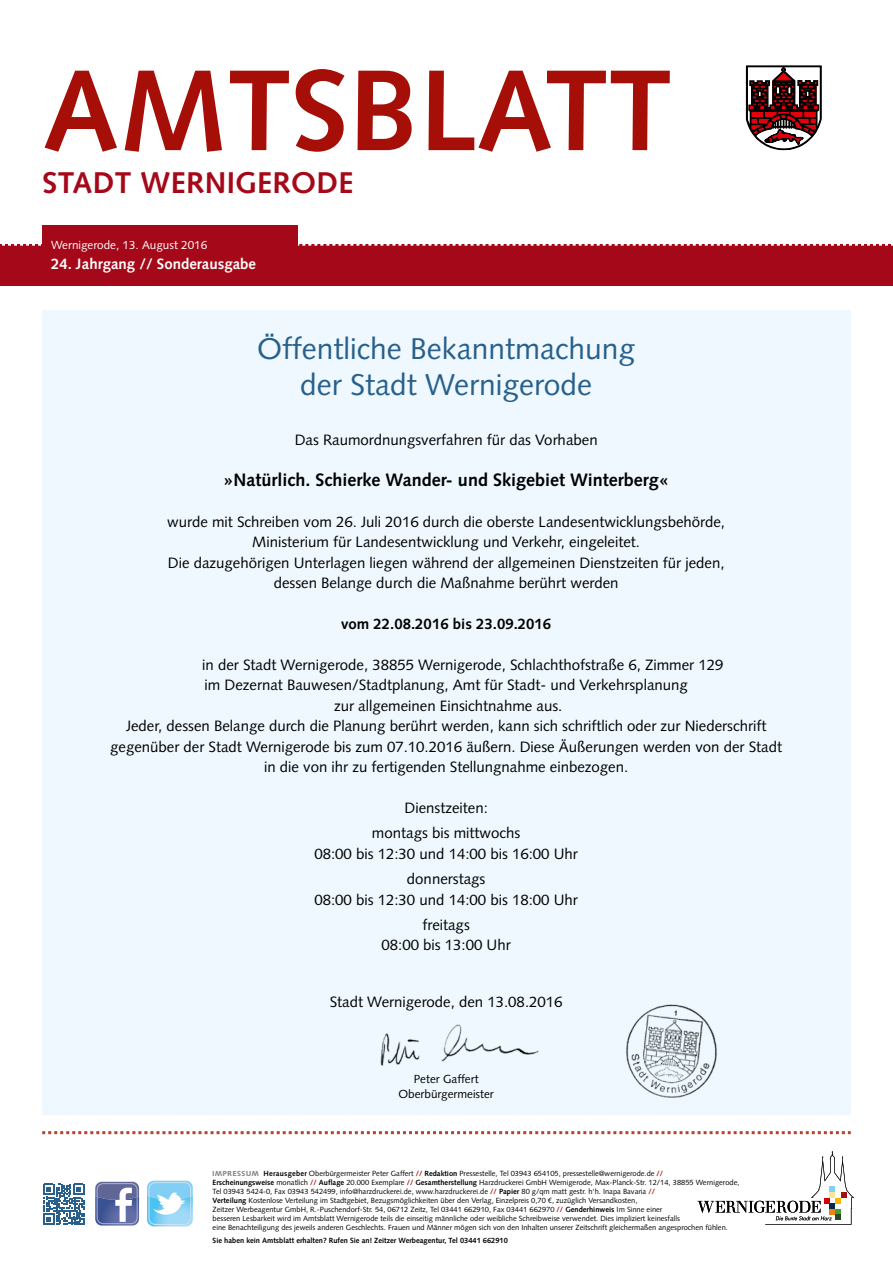
<style>
.page{position:relative;width:893px;height:1263px;background:#fff}
.page>*{position:absolute;margin:0;border:0;box-sizing:border-box;transform-origin:0 0}
.t1{font:700 114.9px "Syntax LT Std";color:#a50f08}
.t2{font:30px/36px "Syntax LT Std";color:#28608b;text-align:center}
.t3{font:700 30px "Syntax LT Std";letter-spacing:.01em;color:#a50819}
.t4{font:700 18px "Syntax LT Std";color:#000}
.t5{font:15px/20.4px "Syntax LT Std";color:#000;text-align:center}
.t6{font:700 15px "Syntax LT Std";color:#fff}
.t7{font:700 15px "Syntax LT Std";color:#000}
.t8{font:11.7px/15.3px "Syntax LT Std";color:#000;text-align:center}
.t9{font:11.7px "Syntax LT Std";color:#fff}
.t10{font:7.5px/9px "Syntax LT Std";color:#000}
.t11{font:700 7.5px "Syntax LT Std";color:#000}
.s1{font-family:"Saxony";font-weight:600;color:#868786}
.s2{font-weight:700}
.s3{font-weight:700;color:#a50f08}
</style>
<div class="page">
<div style="left:42px;top:310px;width:809px;height:805px;background:#eef8fe"></div>
<svg style="left:95px;top:1182px;width:44px;height:43px;background:#7a84b0"></svg>
<svg style="left:147px;top:1181px;width:46px;height:45px"></svg>
<svg style="left:43px;top:1183px;width:41px;height:42px"></svg>
<svg style="left:745px;top:65px;width:77px;height:86px"></svg>
<svg style="left:697px;top:1151px;width:157px;height:74px"></svg>
<div style="left:0;top:244px;width:893px;height:42px;background:#a50819"></div>
<svg style="left:2px;top:243px;width:891px;height:3px"></svg>
<div style="left:43px;top:225px;width:255px;height:52px;background:#a50819"></div>
<svg style="left:42px;top:1131px;width:809px;height:3px"></svg>
<img style="left:626px;top:1004px;width:91px;height:94px">
<img style="left:380px;top:1024px;width:159px;height:42px">
<h1 class="t1" style="left:43px;top:45px;width:631px">AMTSBLATT</h1>
<h2 class="t3" style="left:43px;top:165px;width:312px">STADT WERNIGERODE</h2>
<h3 class="t9" style="left:51px;top:238px;width:158px">Wernigerode, 13. August 2016</h3>
<h3 class="t6" style="left:51px;top:255px;width:207px">24. Jahrgang // Sonderausgabe</h3>
<h2 class="t2" style="left:257px;top:330px;width:379px">Öffentliche Bekanntmachung der Stadt Wernigerode</h2>
<h3 class="t5" style="left:295px;top:430px;width:304px">Das Raumordnungsverfahren für das Vorhaben</h3>
<h3 class="t4" style="left:224px;top:470px;width:447px">»Natürlich. Schierke Wander- und Skigebiet Winterberg«</h3>
<p class="t5" style="left:167px;top:512px;width:559px">wurde mit Schreiben vom 26. Juli 2016 durch die oberste Landesentwicklungsbehörde, Ministerium für Landesentwicklung und Verkehr, eingeleitet.<br>Die dazugehörigen Unterlagen liegen während der allgemeinen Dienstzeiten für jeden, dessen Belange durch die Maßnahme berührt werden</p>
<h3 class="t7" style="left:341px;top:615px;width:212px">vom 22.08.2016 bis 23.09.2016</h3>
<h3 class="t5" style="left:202px;top:654px;width:523px">in der Stadt Wernigerode, 38855 Wernigerode, Schlachthofstraße 6, Zimmer 129</h3>
<h3 class="t5" style="left:204px;top:675px;width:485px">im Dezernat Bauwesen/Stadtplanung, Amt für Stadt- und Verkehrsplanung</h3>
<h3 class="t5" style="left:334px;top:695px;width:230px">zur allgemeinen Einsichtnahme aus.</h3>
<h3 class="t5" style="left:126px;top:716px;width:642px">Jeder, dessen Belange durch die Planung berührt werden, kann sich schriftlich oder zur Niederschrift</h3>
<h3 class="t5" style="left:110px;top:736px;width:673px">gegenüber der Stadt Wernigerode bis zum 07.10.2016 äußern. Diese Äußerungen werden von der Stadt</h3>
<h3 class="t5" style="left:264px;top:756px;width:366px">in die von ihr zu fertigenden Stellungnahme einbezogen.</h3>
<h3 class="t5" style="left:372px;top:795px;width:150px;line-height:25.5px">Dienstzeiten:<br>montags bis mittwochs</h3>
<h3 class="t5" style="left:314px;top:841px;width:265px;line-height:25.5px">08:00 bis 12:30 und 14:00 bis 16:00 Uhr donnerstags</h3>
<h3 class="t5" style="left:314px;top:887px;width:265px;line-height:25.5px">08:00 bis 12:30 und 14:00 bis 18:00 Uhr freitags</h3>
<h3 class="t5" style="left:382px;top:935px;width:131px">08:00 bis 13:00 Uhr</h3>
<h3 class="t5" style="left:330px;top:991px;width:234px">Stadt Wernigerode, den 13.08.2016</h3>
<h3 class="t8" style="left:399px;top:1071px;width:97px">Peter Gaffert<br>Oberbürgermeister</h3>
<p class="t10" style="left:213px;top:1169px;width:528px"><span class="s1">IMPRESSUM</span> <span class="s2">Herausgeber</span> Oberbürgermeister Peter Gaffert <span class="s3">//</span> <span class="s2">Redaktion</span> Pressestelle, Tel 03943 654105, pressestelle@wernigerode.de <span class="s3">//<br></span><span class="s2">Erscheinungsweise</span> monatlich <span class="s3">//</span> <span class="s2">Auflage</span> 20.000 Exemplare <span class="s3">//</span> <span class="s2">Gesamtherstellung</span> Harzdruckerei GmbH Wernigerode, Max-Planck-Str. 12/14, 38855 Wernigerode, Tel 03943 5424-0, Fax 03943 542499, info@harzdruckerei.de, www.harzdruckerei.de <span class="s3">//</span> <span class="s2">Papier</span> 80 g/qm matt gestr. h‘h. Inapa Bavaria <span class="s3">//<br></span><span class="s2">Verteilung</span> Kostenlose Verteilung im Stadtgebiet, Bezugsmöglichkeiten über den Verlag, Einzelpreis 0,70 €, zuzüglich Versandkosten,<br>Zeitzer Werbeagentur GmbH, R.-Puschendorf-Str. 54, 06712 Zeitz, Tel 03441 662910, Fax 03441 662970 <span class="s3">//</span> <span class="s2">Genderhinweis</span> Im Sinne einer<br>besseren Lesbarkeit wird im Amtsblatt Wernigerode teils die einseitig männliche oder weibliche Schreibweise verwendet. Dies impliziert keinesfalls<br>eine Benachteiligung des jeweils anderen Geschlechts. Frauen und Männer mögen sich von den Inhalten unserer Zeitschrift gleichermaßen angesprochen fühlen.</p>
<p class="t11" style="left:213px;top:1236px;width:297px">Sie haben kein Amtsblatt erhalten? Rufen Sie an! Zeitzer Werbeagentur, Tel 03441 662910</p>
</div>
